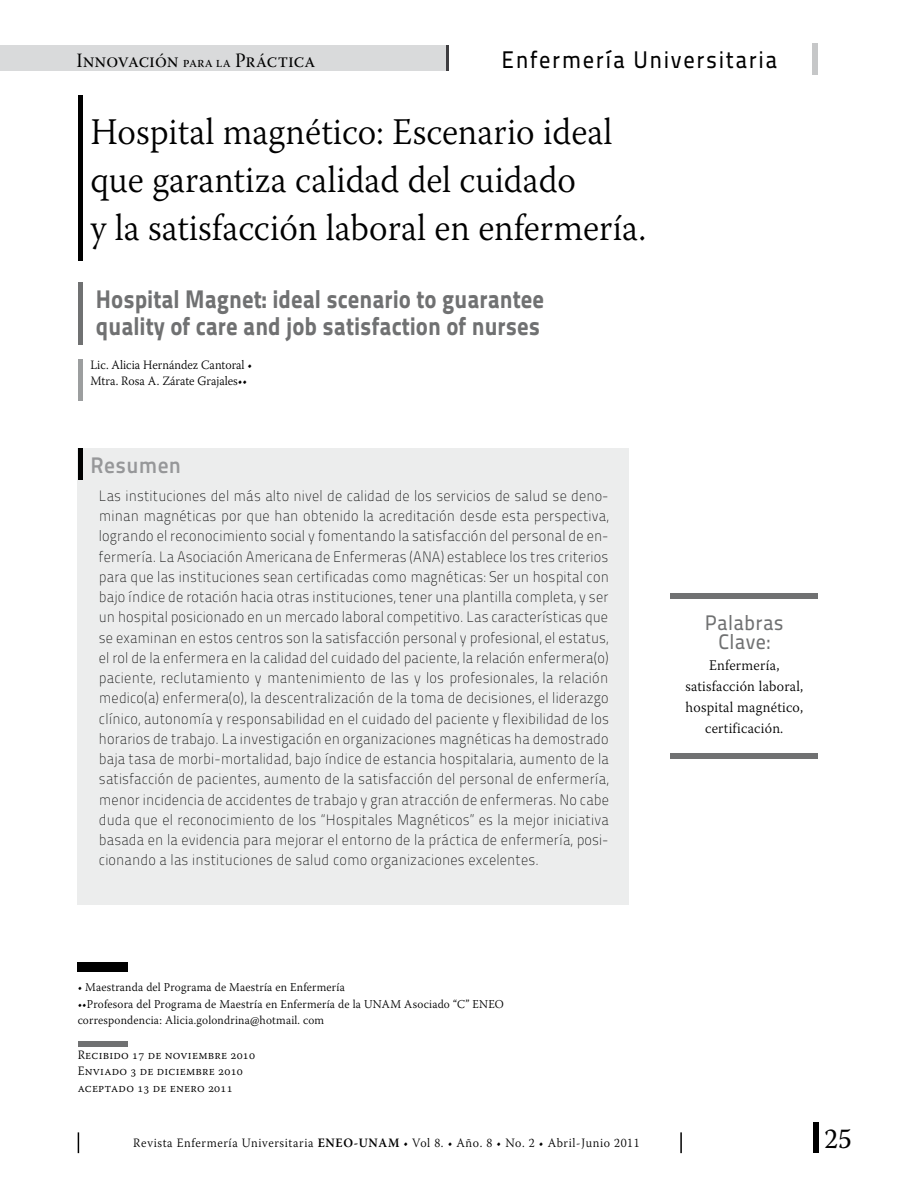
<style>
.page{position:relative;width:915px;height:1191px;background:#fff}
.page>*{position:absolute;margin:0;border:0;box-sizing:border-box;transform-origin:0 0}
.t1{font:300 37.5px/48px "Warnock Pro";color:#000;scale:.95 1}
.t2{font:28.5px "Warnock Pro";color:#000;scale:.95 1}
.t3{font:25.5px/27px "Titillium Maps 26 L 999 wt";color:#707172;scale:.9 1}
.t4{font:24px "Titillium Maps 26 L 500 wt";letter-spacing:.07em;color:#000;scale:.94 1}
.t5{font:22.5px "Titillium Maps 26 L 750 wt";letter-spacing:.015em;color:#969799;scale:.96 1}
.t6{font:21px/19.5px "Titillium Maps 26 L 500 wt";letter-spacing:.015em;color:#707172;text-align:center;scale:.96 1}
.t7{font:20.25px "Warnock Pro Subh";color:#000;scale:.95 1}
.t8{font:15px/20.2px "Titillium Maps 26 L 1 wt";letter-spacing:.01em;color:#000;text-align:justify;scale:.95 1}
.t9{font:300 14.7px/21px "Warnock Pro";letter-spacing:.015em;color:#000;text-align:center;scale:.96 1}
.t10{font:300 12.75px "Warnock Pro";letter-spacing:.05em;color:#000;scale:.95 1}
.t11{font:300 12.75px/16.5px "Warnock Pro";letter-spacing:.015em;color:#000;scale:.96 1}
.t12{font:300 12.75px/15.9px "Warnock Pro";letter-spacing:.015em;color:#000;scale:.95 1}
.t13{font:300 12px/16.5px "Warnock Pro";letter-spacing:.015em;color:#000;scale:.96 1}
.s1{font-size:15px}
.s2{font-weight:600}
</style>
<div class="page">
<div style="left:0;top:46px;width:446px;height:25px;background:#d9dadb"></div>
<hr style="left:446px;top:46px;width:2px;height:25px;background:#3e3d40">
<div style="left:812px;top:44px;width:5px;height:31px;background:#c6c7c8"></div>
<svg style="left:680px;top:1132px;width:1px;height:21px"></svg>
<svg style="left:78px;top:1132px;width:1px;height:21px"></svg>
<div style="left:813px;top:1122px;width:5px;height:31px;background:#000"></div>
<div style="left:78px;top:448px;width:550px;height:456px;background:#eceded"></div>
<div style="left:78px;top:95px;width:5px;height:166px;background:#000"></div>
<div style="left:78px;top:282px;width:5px;height:62px;background:#707172"></div>
<div style="left:78px;top:359px;width:5px;height:42px;background:#9c9e9f"></div>
<div style="left:78px;top:448px;width:5px;height:31px;background:#000"></div>
<div style="left:78px;top:1040px;width:50px;height:6px;background:#707172"></div>
<div style="left:78px;top:961px;width:50px;height:10px;background:#000"></div>
<div style="left:670px;top:593px;width:147px;height:6px;background:#707172"></div>
<div style="left:670px;top:753px;width:147px;height:6px;background:#707172"></div>
<h3 class="t7" style="left:77px;top:49px;width:253px">Innovación <span class="s1">para la</span> Práctica</h3>
<h3 class="t4" style="left:501px;top:41px;width:295px">Enfermería Universitaria</h3>
<h1 class="t1" style="left:90px;top:107px;width:586px">Hospital magnético: Escenario ideal que garantiza calidad del cuidado<br>y la satisfacción laboral en enfermería.</h1>
<h3 class="t3" style="left:96px;top:284px;width:499px">Hospital Magnet: ideal scenario to guarantee quality of care and job satisfaction of nurses</h3>
<p class="t12" style="left:90px;top:356px;width:172px">Lic. Alicia Hernández Cantoral •<br>Mtra. Rosa A. Zárate Grajales••</p>
<h3 class="t5" style="left:90px;top:448px;width:96px">Resumen</h3>
<p class="t8" style="left:99px;top:484px;width:538px">Las instituciones del más alto nivel de calidad de los servicios de salud se deno&shy;minan magnéticas por que han obtenido la acreditación desde esta perspectiva, logrando el reconocimiento social y fomentando la satisfacción del personal de en&shy;fermería. La Asociación Americana de Enfermeras (ANA) establece los tres criterios para que las instituciones sean certificadas como magnéticas: Ser un hospital con bajo índice de rotación hacia otras instituciones, tener una plantilla completa, y ser un hospital posicionado en un mercado laboral competitivo. Las características que se examinan en estos centros son la satisfacción personal y profesional, el estatus, el rol de la enfermera en la calidad del cuidado del paciente, la relación enfermera(o) paciente, reclutamiento y mantenimiento de las y los profesionales, la relación medico(a) enfermera(o), la descentralización de la toma de decisiones, el liderazgo clínico, autonomía y responsabilidad en el cuidado del paciente y flexibilidad de los horarios de trabajo. La investigación en organizaciones magnéticas ha demostrado baja tasa de morbi-mortalidad, bajo índice de estancia hospitalaria, aumento de la satisfacción de pacientes, aumento de la satisfacción del personal de enfermería, menor incidencia de accidentes de trabajo y gran atracción de enfermeras. No cabe duda que el reconocimiento de los “Hospitales Magnéticos” es la mejor iniciativa basada en la evidencia para mejorar el entorno de la práctica de enfermería, posi&shy;cionando a las instituciones de salud como organizaciones excelentes.</p>
<p class="t13" style="left:78px;top:979px;width:280px">• Maestranda del Programa de Maestría en Enfermería</p>
<p class="t13" style="left:78px;top:995px;width:444px">••Profesora del Programa de Maestría en Enfermería de la UNAM Asociado “C” ENEO correspondencia: Alicia.golondrina@hotmail. com</p>
<p class="t11" style="left:78px;top:1046px;width:186px">Recibido 17 de noviembre 2010<br>Enviado 3 de diciembre 2010 aceptado 13 de enero 2011</p>
<h3 class="t6" style="left:704px;top:611px;width:84px">Palabras<br>Clave:</h3>
<p class="t9" style="left:685px;top:654px;width:124px">Enfermería, satisfacción laboral, hospital magnético, certificación.</p>
<p class="t10" style="left:133px;top:1134px;width:534px">Revista Enfermería Universitaria <span class="s2">ENEO-UNAM</span> • Vol 8. • Año. 8 • No. 2 • Abril-Junio 2011</p>
<h2 class="t2" style="left:824px;top:1121px;width:30px">25</h2>
</div>
